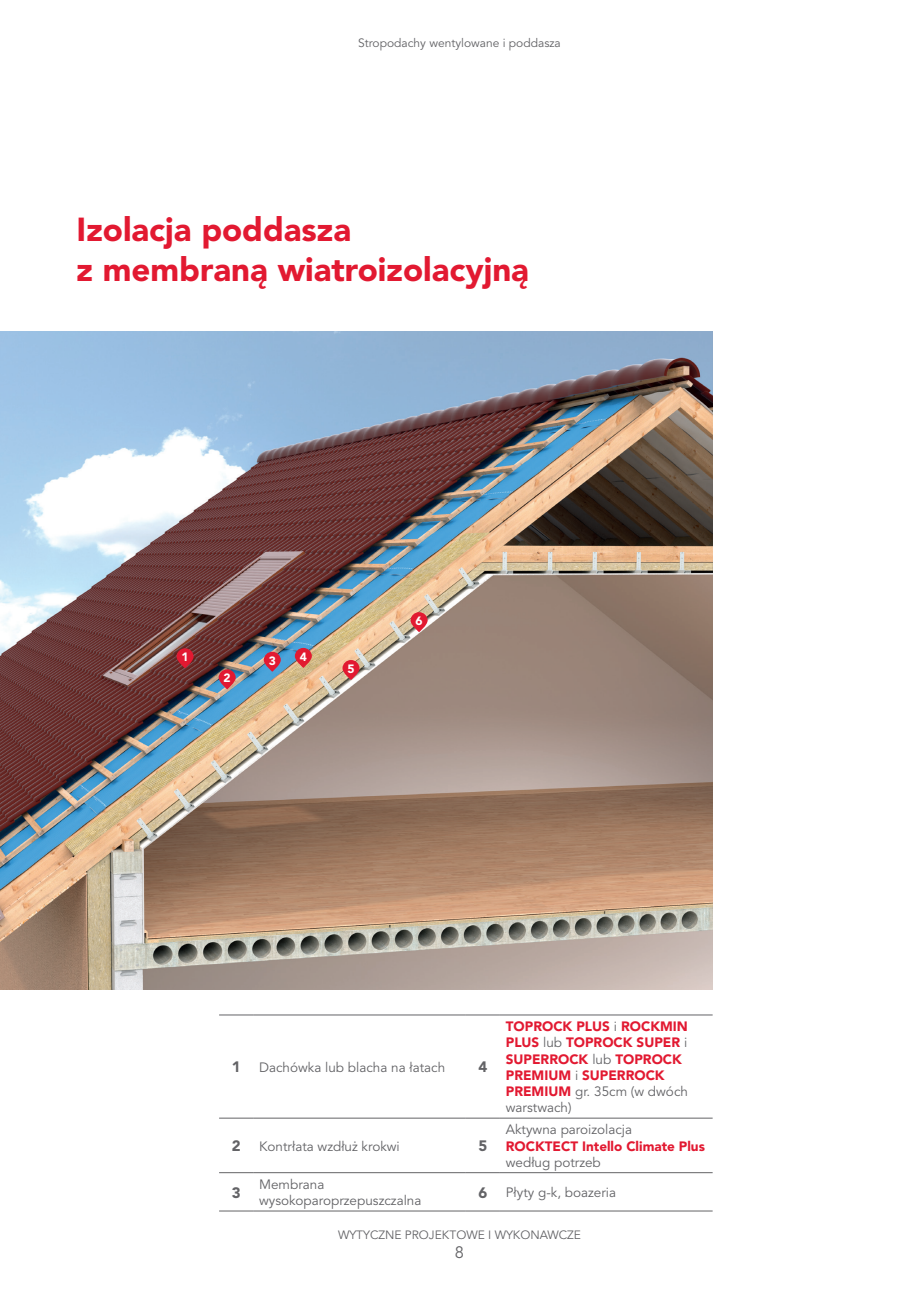
<style>
.page{position:relative;width:919px;height:1289px;background:#fff}
.page>*{position:absolute;margin:0;border:0;box-sizing:border-box;transform-origin:0 0}
.Tytuł{font:900 33px "Avenir LT Pro";color:#e21931}
.t1{font:16.5px "Avenir LT Pro";color:#636366}
.WIZUALIZACJA_Numerac{font:900 15px "Avenir LT Pro";color:#636366}
.WIZUALIZACJA_Opis{font:13.5px/16.2px "Avenir LT Pro";color:#636366}
.WIZUALIZACJA_Opis-2{font:900 13.5px/16.2px "Avenir LT Pro";color:#e21931}
.t2{font:12px "Avenir LT Pro";color:#636366}
.Numerki{font:900 12px "Avenir LT Pro";color:#fff}
.s1{font-weight:400;color:#636366}
.s2{font-weight:900;color:#e21931}
</style>
<div class="page">
<img style="left:0;top:332px;width:712px;height:657px">
<hr style="left:219px;top:1014px;width:34px;height:1px;background:#636366">
<hr style="left:253px;top:1014px;width:213px;height:1px;background:#636366">
<hr style="left:466px;top:1014px;width:34px;height:1px;background:#636366">
<hr style="left:500px;top:1014px;width:212px;height:1px;background:#636366">
<hr style="left:219px;top:1117px;width:34px;height:1px;background:#636366">
<hr style="left:253px;top:1117px;width:213px;height:1px;background:#636366">
<hr style="left:466px;top:1117px;width:34px;height:1px;background:#636366">
<hr style="left:500px;top:1117px;width:212px;height:1px;background:#636366">
<hr style="left:219px;top:1172px;width:34px;height:1px;background:#636366">
<hr style="left:253px;top:1172px;width:213px;height:1px;background:#636366">
<hr style="left:466px;top:1172px;width:34px;height:1px;background:#636366">
<hr style="left:500px;top:1172px;width:212px;height:1px;background:#636366">
<hr style="left:219px;top:1210px;width:34px;height:1px;background:#636366">
<hr style="left:253px;top:1210px;width:213px;height:1px;background:#636366">
<hr style="left:466px;top:1210px;width:34px;height:1px;background:#636366">
<hr style="left:500px;top:1210px;width:212px;height:1px;background:#636366">
<svg style="left:176px;top:648px;width:17px;height:20px"></svg>
<svg style="left:219px;top:669px;width:17px;height:20px"></svg>
<svg style="left:264px;top:651px;width:17px;height:20px"></svg>
<svg style="left:295px;top:648px;width:17px;height:20px"></svg>
<svg style="left:342px;top:660px;width:17px;height:20px"></svg>
<svg style="left:410px;top:612px;width:17px;height:20px"></svg>
<p class="t2" style="left:358px;top:35px;width:204px">Stropodachy wentylowane i poddasza</p>
<p class="Tytuł" style="left:77px;top:210px;width:276px">Izolacja poddasza</p>
<p class="Tytuł" style="left:77px;top:249px;width:454px">z membraną wiatroizolacyjną</p>
<p class="Numerki" style="left:181px;top:650px;width:9px">1</p>
<p class="Numerki" style="left:224px;top:671px;width:9px">2</p>
<p class="Numerki" style="left:269px;top:653px;width:9px">3</p>
<p class="Numerki" style="left:300px;top:649px;width:9px">4</p>
<p class="Numerki" style="left:347px;top:661px;width:9px">5</p>
<p class="Numerki" style="left:415px;top:613px;width:9px">6</p>
<p class="WIZUALIZACJA_Numerac" style="left:232px;top:1057px;width:10px">1</p>
<p class="WIZUALIZACJA_Opis" style="left:259px;top:1059px;width:188px">Dachówka lub blacha na łatach</p>
<p class="WIZUALIZACJA_Numerac" style="left:478px;top:1057px;width:10px">4</p>
<p class="WIZUALIZACJA_Numerac" style="left:232px;top:1136px;width:10px">2</p>
<p class="WIZUALIZACJA_Opis" style="left:259px;top:1137px;width:142px">Kontrłata wzdłuż krokwi</p>
<p class="WIZUALIZACJA_Numerac" style="left:478px;top:1136px;width:10px">5</p>
<p class="WIZUALIZACJA_Opis-2" style="left:506px;top:1018px;width:184px">TOPROCK PLUS <span class="s1">i</span> ROCKMIN<br>PLUS <span class="s1">lub</span> TOPROCK SUPER <span class="s1">i<br></span>SUPERROCK <span class="s1">lub</span> TOPROCK<br>PREMIUM <span class="s1">i</span> SUPERROCK<br>PREMIUM <span class="s1">gr. 35cm (w dwóch warstwach)</span></p>
<p class="WIZUALIZACJA_Opis" style="left:506px;top:1121px;width:200px">Aktywna paroizolacja<br><span class="s2">ROCKTECT Intello Climate Plus </span>według potrzeb</p>
<p class="WIZUALIZACJA_Numerac" style="left:232px;top:1183px;width:10px">3</p>
<p class="WIZUALIZACJA_Opis" style="left:259px;top:1176px;width:164px">Membrana wysokoparoprzepuszczalna</p>
<p class="WIZUALIZACJA_Numerac" style="left:478px;top:1183px;width:10px">6</p>
<p class="WIZUALIZACJA_Opis" style="left:506px;top:1184px;width:112px">Płyty g-k, boazeria</p>
<p class="t2" style="left:338px;top:1227px;width:244px">WYTYCZNE PROJEKTOWE I WYKONAWCZE</p>
<p class="t1" style="left:455px;top:1242px;width:11px">8</p>
</div>
